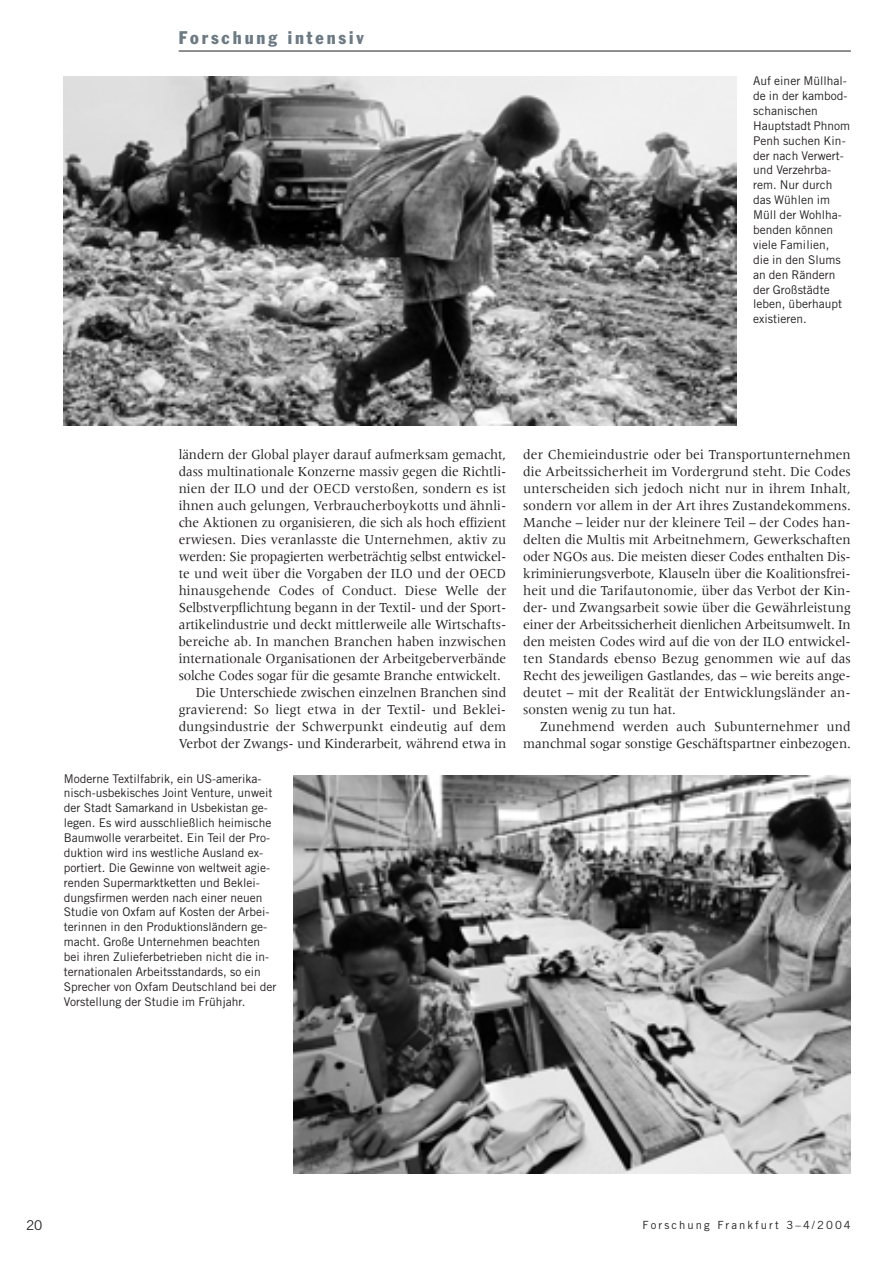
<style>
.page{position:relative;width:893px;height:1263px;background:#fff}
.page>*{position:absolute;margin:0;border:0;box-sizing:border-box;transform-origin:0 0}
.t1{font:condensed 18px "Franklin Gothic";letter-spacing:.16em;color:#6b7a83}
.t2{font:14.25px/17px "Meridien";letter-spacing:-.005em;color:#231f20;text-align:justify;scale:.95 1}
.t3{font:14.25px "Meridien";letter-spacing:-.005em;color:#231f20;scale:.94 1}
.t4{font:13.5px "Trade Gothic";color:#231f20}
.t5{font:12px/14.9px "Trade Gothic";color:#231f20}
.t6{font:11.25px "Trade Gothic";letter-spacing:.185em;color:#231f20}
</style>
<div class="page">
<hr style="left:179px;top:51px;width:671px;height:1px;background:#231f20">
<img style="left:293px;top:775px;width:557px;height:399px">
<img style="left:64px;top:77px;width:672px;height:348px">
<p class="t1" style="left:179px;top:31px;width:186px">Forschung intensiv</p>
<p class="t5" style="left:753px;top:75px;width:99px">Auf einer Müllhal&shy;de in der kambod&shy;schanischen<br>Hauptstadt Phnom<br>Penh suchen Kin&shy;der nach Verwert&shy;und Verzehrba&shy;rem. Nur durch das Wühlen im<br>Müll der Wohlha&shy;benden können viele Familien,<br>die in den Slums an den Rändern der Großstädte leben, überhaupt existieren.</p>
<p class="t3" style="left:179px;top:449px;width:350px">ländern der Global player darauf aufmerksam gemacht,</p>
<p class="t3" style="left:179px;top:466px;width:350px">dass multinationale Konzerne massiv gegen die Richtli-</p>
<p class="t3" style="left:179px;top:483px;width:350px">nien der ILO und der OECD verstoßen, sondern es ist</p>
<p class="t3" style="left:179px;top:500px;width:350px">ihnen auch gelungen, Verbraucherboykotts und ähnli-</p>
<p class="t3" style="left:179px;top:517px;width:350px">che Aktionen zu organisieren, die sich als hoch effizient</p>
<p class="t3" style="left:179px;top:534px;width:350px">erwiesen. Dies veranlasste die Unternehmen, aktiv zu</p>
<p class="t3" style="left:179px;top:551px;width:350px">werden: Sie propagierten werbeträchtig selbst entwickel-</p>
<p class="t3" style="left:179px;top:568px;width:350px">te und weit über die Vorgaben der ILO und der OECD</p>
<p class="t3" style="left:179px;top:585px;width:350px">hinausgehende Codes of Conduct. Diese Welle der</p>
<p class="t3" style="left:179px;top:602px;width:350px">Selbstverpflichtung begann in der Textil- und der Sport-</p>
<p class="t3" style="left:179px;top:619px;width:350px">artikelindustrie und deckt mittlerweile alle Wirtschafts-</p>
<p class="t3" style="left:179px;top:636px;width:350px">bereiche ab. In manchen Branchen haben inzwischen</p>
<p class="t3" style="left:179px;top:653px;width:350px">internationale Organisationen der Arbeitgeberverbände</p>
<p class="t3" style="left:179px;top:670px;width:344px">solche Codes sogar für die gesamte Branche entwickelt.</p>
<p class="t2" style="left:196px;top:685px;width:328px">Die Unterschiede zwischen einzelnen Branchen sind</p>
<p class="t2" style="left:179px;top:702px;width:346px">gravierend: So liegt etwa in der Textil- und Beklei-</p>
<p class="t2" style="left:179px;top:719px;width:346px">dungsindustrie der Schwerpunkt eindeutig auf dem</p>
<p class="t2" style="left:179px;top:736px;width:346px">Verbot der Zwangs- und Kinderarbeit, während etwa in</p>
<p class="t5" style="left:64px;top:772px;width:214px">Moderne Textilfabrik, ein US-amerika&shy;nisch-usbekisches Joint Venture, unweit der Stadt Samarkand in Usbekistan ge&shy;legen. Es wird ausschließlich heimische Baumwolle verarbeitet. Ein Teil der Pro&shy;duktion wird ins westliche Ausland ex&shy;portiert. Die Gewinne von weltweit agie&shy;renden Supermarktketten und Beklei&shy;dungsfirmen werden nach einer neuen Studie von Oxfam auf Kosten der Arbei&shy;terinnen in den Produktionsländern ge&shy;macht. Große Unternehmen beachten bei ihren Zulieferbetrieben nicht die in&shy;ternationalen Arbeitsstandards, so ein Sprecher von Oxfam Deutschland bei der Vorstellung der Studie im Frühjahr.</p>
<p class="t2" style="left:523px;top:447px;width:346px">der Chemieindustrie oder bei Transportunternehmen die Arbeitssicherheit im Vordergrund steht. Die Codes unterscheiden sich jedoch nicht nur in ihrem Inhalt, sondern vor allem in der Art ihres Zustandekommens.<br>Manche – leider nur der kleinere Teil – der Codes han&shy;delten die Multis mit Arbeitnehmern, Gewerkschaften oder NGOs aus. Die meisten dieser Codes enthalten Dis&shy;kriminierungsverbote, Klauseln über die Koalitionsfrei&shy;heit und die Tarifautonomie, über das Verbot der Kin&shy;der- und Zwangsarbeit sowie über die Gewährleistung einer der Arbeitssicherheit dienlichen Arbeitsumwelt. In den meisten Codes wird auf die von der ILO entwickel&shy;ten Standards ebenso Bezug genommen wie auf das Recht des jeweiligen Gastlandes, das – wie bereits ange&shy;deutet – mit der Realität der Entwicklungsländer an&shy;sonsten wenig zu tun hat.</p>
<p class="t2" style="left:523px;top:719px;width:346px;text-align:right">Zunehmend werden auch Subunternehmer und manchmal sogar sonstige Geschäftspartner einbezogen.</p>
<p class="t4" style="left:26px;top:1220px;width:18px">20</p>
<p class="t6" style="left:642px;top:1221px;width:210px">Forschung Frankfurt 3–4/2004</p>
</div>
